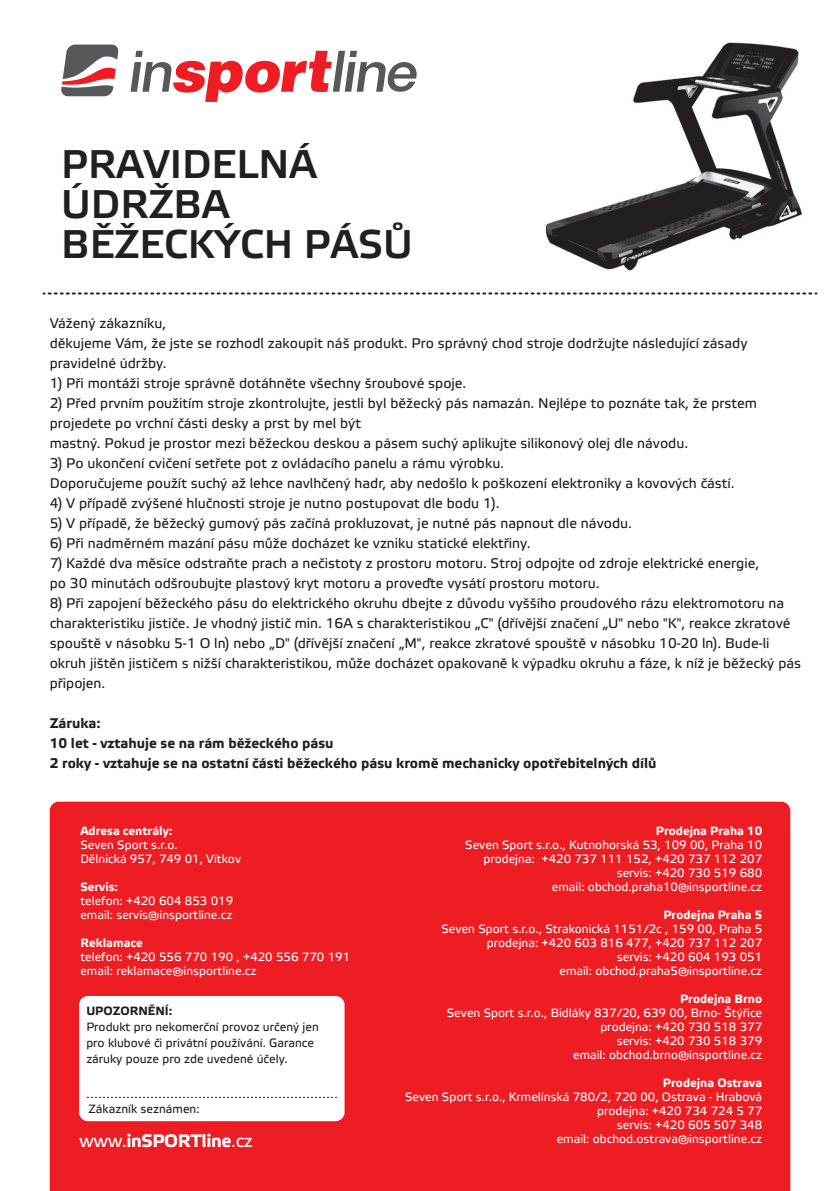
<style>
.page{position:relative;width:840px;height:1191px;background:#fff}
.page>*{position:absolute;margin:0;border:0;box-sizing:border-box;transform-origin:0 0}
.t1{font:500 40px/40px "Etelka";color:#231f20}
.t2{font:700 18px "Etelka Text";letter-spacing:-.02em;color:#fff}
.t3{font:14px/20px "Etelka Text";color:#231f20}
.t4{font:700 14px/20px "Etelka Text";color:#231f20}
.t5{font:12px/14px "Etelka Text";color:#fff;text-align:right}
.t6{font:12px/16px "Etelka Text";color:#231f20}
.t7{font:700 12px "Etelka Text";color:#fff}
.t8{font:700 12px "Etelka Text";color:#231f20}
.s1{font-weight:400}
</style>
<div class="page">
<img style="left:534px;top:42px;width:282px;height:253px">
<svg style="left:44px;top:292px;width:772px;height:2px"></svg>
<svg style="left:61px;top:45px;width:58px;height:51px"></svg>
<svg style="left:130px;top:51px;width:286px;height:51px"></svg>
<div style="left:50px;top:801px;width:739px;height:390px;background:#ee1d23"></div>
<div style="left:79px;top:996px;width:265px;height:125px;background:#fff;border-radius:9px"></div>
<svg style="left:87px;top:1096px;width:250px;height:1px"></svg>
<h1 class="t1" style="left:61px;top:145px;width:353px">PRAVIDELNÁ<br>ÚDRŽBA<br>BĚŽECKÝCH PÁSŮ</h1>
<p class="t3" style="left:50px;top:313px;width:699px">Vážený zákazníku,<br>děkujeme Vám, že jste se rozhodl zakoupit náš produkt. Pro správný chod stroje dodržujte následující zásady pravidelné údržby.</p>
<p class="t3" style="left:50px;top:373px;width:418px">1) Při montáži stroje správně dotáhněte všechny šroubové spoje.</p>
<p class="t3" style="left:50px;top:393px;width:708px">2) Před prvním použitím stroje zkontrolujte, jestli byl běžecký pás namazán. Nejlépe to poznáte tak, že prstem projedete po vrchní části desky a prst by mel být<br>mastný. Pokud je prostor mezi běžeckou deskou a pásem suchý aplikujte silikonový olej dle návodu.</p>
<p class="t3" style="left:50px;top:453px;width:686px">3) Po ukončení cvičení setřete pot z ovládacího panelu a rámu výrobku.<br>Doporučujeme použít suchý až lehce navlhčený hadr, aby nedošlo k poškození elektroniky a kovových částí.</p>
<p class="t3" style="left:50px;top:493px;width:451px">4) V případě zvýšené hlučnosti stroje je nutno postupovat dle bodu 1).</p>
<p class="t3" style="left:50px;top:513px;width:583px">5) V případě, že běžecký gumový pás začíná prokluzovat, je nutné pás napnout dle návodu.</p>
<p class="t3" style="left:50px;top:533px;width:482px">6) Při nadměrném mazání pásu může docházet ke vzniku statické elektřiny.</p>
<p class="t3" style="left:50px;top:553px;width:710px">7) Každé dva měsíce odstraňte prach a nečistoty z prostoru motoru. Stroj odpojte od zdroje elektrické energie, po 30 minutách odšroubujte plastový kryt motoru a proveďte vysátí prostoru motoru.</p>
<p class="t3" style="left:50px;top:593px;width:752px">8) Při zapojení běžeckého pásu do elektrického okruhu dbejte z důvodu vyššího proudového rázu elektromotoru na charakteristiku jističe. Je vhodný jistič min. 16A s charakteristikou „C" (dřívější značení „U" nebo "K", reakce zkratové spouště v násobku 5-1 O ln) nebo „D" (dřívější značení „M", reakce zkratové spouště v násobku 10-20 ln). Bude-li okruh jištěn jističem s nižší charakteristikou, může docházet opakovaně k výpadku okruhu a fáze, k níž je běžecký pás připojen.</p>
<p class="t4" style="left:50px;top:713px;width:608px">Záruka:<br>10 let - vztahuje se na rám běžeckého pásu<br>2 roky - vztahuje se na ostatní části běžeckého pásu kromě mechanicky opotřebitelných dílů</p>
<p class="t7" style="left:80px;top:823px;width:94px">Adresa centrály:</p>
<p class="t5" style="left:80px;top:838px;width:162px;text-align:left">Seven Sport s.r.o.<br>Dělnická 957, 749 01, Vítkov</p>
<p class="t7" style="left:80px;top:879px;width:39px">Servis:</p>
<p class="t5" style="left:80px;top:894px;width:154px;text-align:left">telefon: +420 604 853 019 email: servis@insportline.cz</p>
<p class="t7" style="left:80px;top:935px;width:64px">Reklamace</p>
<p class="t5" style="left:80px;top:950px;width:271px;text-align:left">telefon: +420 556 770 190 , +420 556 770 191 email: reklamace@insportline.cz</p>
<p class="t8" style="left:86px;top:1003px;width:88px">UPOZORNĚNÍ:</p>
<p class="t6" style="left:86px;top:1019px;width:234px">Produkt pro nekomerční provoz určený jen pro klubové či privátní používání. Garance záruky pouze pro zde uvedené účely.</p>
<p class="t6" style="left:89px;top:1101px;width:112px">Zákazník seznámen:</p>
<p class="t2" style="left:79px;top:1129px;width:175px"><span class="s1">www.</span>inSPORTline<span class="s1">.cz</span></p>
<p class="t7" style="left:655px;top:823px;width:108px">Prodejna Praha 10</p>
<p class="t5" style="left:465px;top:838px;width:298px">Seven Sport s.r.o., Kutnohorská 53, 109 00, Praha 10 prodejna: +420 737 111 152, +420 737 112 207 servis: +420 730 519 680<br>email: obchod.praha10@insportline.cz</p>
<p class="t7" style="left:663px;top:907px;width:100px">Prodejna Praha 5</p>
<p class="t5" style="left:441px;top:922px;width:322px">Seven Sport s.r.o., Strakonická 1151/2c , 159 00, Praha 5 prodejna: +420 603 816 477, +420 737 112 207<br>servis: +420 604 193 051<br>email: obchod.praha5@insportline.cz</p>
<p class="t7" style="left:679px;top:991px;width:84px">Prodejna Brno</p>
<p class="t5" style="left:446px;top:1006px;width:317px">Seven Sport s.r.o., Bidláky 837/20, 639 00, Brno- Štýřice prodejna: +420 730 518 377<br>servis: +420 730 518 379<br>email: obchod.brno@insportline.cz</p>
<p class="t7" style="left:662px;top:1075px;width:101px">Prodejna Ostrava</p>
<p class="t5" style="left:405px;top:1090px;width:358px">Seven Sport s.r.o., Krmelínská 780/2, 720 00, Ostrava - Hrabová prodejna: +420 734 724 5 77<br>servis: +420 605 507 348<br>email: obchod.ostrava@insportline.cz</p>
</div>
